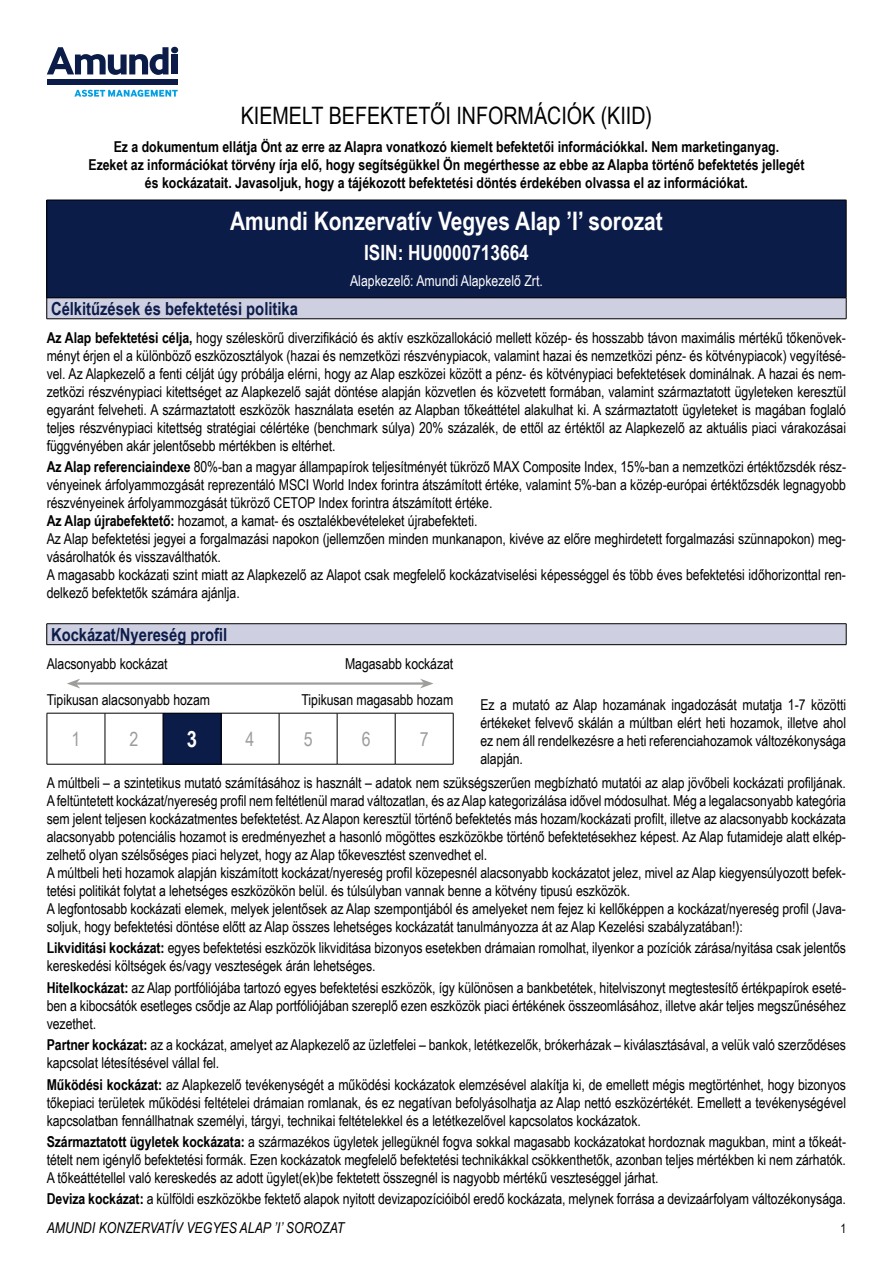
<style>
.page{position:relative;width:893px;height:1263px;background:#fff}
.page>*{position:absolute;margin:0;border:0;box-sizing:border-box;transform-origin:0 0}
.t1{font:700 25.5px "Arial Narrow";color:#fff}
.t2{font:24px "Arial Narrow";color:#000}
.t3{font:700 22.5px "Arial Narrow";color:#fff}
.t4{font:700 21px "Arial Narrow";color:#fff}
.t5{font:19.5px "Arial Narrow";color:#9d9d9c}
.t6{font:700 18px "Arial Narrow";color:#0c1c49}
.t7{font:15px/18px "Arial Narrow";letter-spacing:-.005em;color:#000;text-align:justify}
.t8{font:700 15px/18px "Arial Narrow";color:#000;text-align:center}
.t9{font:15px "Arial Narrow";color:#fff}
.t10{font:12.75px "Arial Narrow";color:#000}
.s1{font-weight:700}
.s2{font-style:italic}
</style>
<div class="page">
<svg style="left:47px;top:47px;width:121px;height:28px"></svg>
<div style="left:171px;top:47px;width:7px;height:6px;background:#0c1c49;border-radius:50%"></div>
<div style="left:172px;top:55px;width:6px;height:19px;background:#0c1c49"></div>
<div style="left:47px;top:80px;width:131px;height:5px;background:#0c1c49"></div>
<svg style="left:74px;top:90px;width:104px;height:7px"></svg>
<div style="left:47px;top:200px;width:799px;height:98px;background:#0c1c49"></div>
<div style="left:47px;top:298px;width:799px;height:21px;background:#cecfe0"></div>
<hr style="left:47px;top:200px;width:799px;height:1px;background:#000">
<hr style="left:47px;top:200px;width:1px;height:98px;background:#000">
<hr style="left:846px;top:200px;width:1px;height:98px;background:#000">
<hr style="left:47px;top:298px;width:799px;height:1px;background:#000">
<svg style="left:47px;top:298px;width:1px;height:20px"></svg>
<svg style="left:846px;top:298px;width:1px;height:21px"></svg>
<hr style="left:47px;top:318px;width:799px;height:1px;background:#000">
<div style="left:47px;top:624px;width:799px;height:21px;background:#cecfe0"></div>
<hr style="left:47px;top:623px;width:799px;height:1px;background:#000">
<svg style="left:47px;top:624px;width:1px;height:20px"></svg>
<svg style="left:846px;top:624px;width:1px;height:20px"></svg>
<hr style="left:47px;top:644px;width:799px;height:1px;background:#000">
<hr style="left:76px;top:682px;width:348px;height:3px;background:#9d9d9c">
<svg style="left:67px;top:679px;width:13px;height:9px"></svg>
<svg style="left:420px;top:679px;width:13px;height:9px"></svg>
<div style="left:163px;top:713px;width:58px;height:51px;background:#0c1c49"></div>
<hr style="left:47px;top:713px;width:58px;height:1px;background:#000">
<hr style="left:47px;top:713px;width:1px;height:51px;background:#000">
<hr style="left:105px;top:713px;width:58px;height:1px;background:#000">
<hr style="left:105px;top:713px;width:1px;height:51px;background:#000">
<hr style="left:163px;top:713px;width:58px;height:1px;background:#000">
<hr style="left:163px;top:713px;width:1px;height:51px;background:#000">
<hr style="left:221px;top:713px;width:58px;height:1px;background:#000">
<hr style="left:221px;top:713px;width:1px;height:51px;background:#000">
<hr style="left:279px;top:713px;width:58px;height:1px;background:#000">
<hr style="left:279px;top:713px;width:1px;height:51px;background:#000">
<hr style="left:337px;top:713px;width:58px;height:1px;background:#000">
<hr style="left:337px;top:713px;width:1px;height:51px;background:#000">
<hr style="left:395px;top:713px;width:58px;height:1px;background:#000">
<hr style="left:395px;top:713px;width:1px;height:51px;background:#000">
<hr style="left:453px;top:713px;width:1px;height:51px;background:#000">
<hr style="left:47px;top:764px;width:58px;height:1px;background:#000">
<hr style="left:105px;top:764px;width:58px;height:1px;background:#000">
<hr style="left:163px;top:764px;width:58px;height:1px;background:#000">
<hr style="left:221px;top:764px;width:58px;height:1px;background:#000">
<hr style="left:279px;top:764px;width:58px;height:1px;background:#000">
<hr style="left:337px;top:764px;width:58px;height:1px;background:#000">
<hr style="left:395px;top:764px;width:58px;height:1px;background:#000">
<h2 class="t2" style="left:241px;top:98px;width:413px">KIEMELT BEFEKTETŐI INFORMÁCIÓK (KIID)</h2>
<p class="t8" style="left:88px;top:137px;width:718px">Ez a dokumentum ellátja Önt az erre az Alapra vonatkozó kiemelt befektetői információkkal. Nem marketinganyag.<br>Ezeket az információkat törvény írja elő, hogy segítségükkel Ön megérthesse az ebbe az Alapba történő befektetés jellegét és kockázatait. Javasoljuk, hogy a tájékozott befektetési döntés érdekében olvassa el az információkat.</p>
<h1 class="t1" style="left:230px;top:202px;width:434px">Amundi Konzervatív Vegyes Alap ’I’ sorozat</h1>
<h3 class="t4" style="left:364px;top:236px;width:166px">ISIN: HU0000713664</h3>
<p class="t9" style="left:350px;top:270px;width:194px">Alapkezelő: Amundi Alapkezelő Zrt.</p>
<p class="t6" style="left:51px;top:295px;width:248px">Célkitűzések és befektetési politika</p>
<p class="t7" style="left:47px;top:328px;width:801px"><span class="s1">Az Alap befektetési célja,</span> hogy széleskörű diverzifikáció és aktív eszközallokáció mellett közép- és hosszabb távon maximális mértékű tőkenövek&shy;ményt érjen el a különböző eszközosztályok (hazai és nemzetközi részvénypiacok, valamint hazai és nemzetközi pénz- és kötvénypiacok) vegyítésé&shy;vel. Az Alapkezelő a fenti célját úgy próbálja elérni, hogy az Alap eszközei között a pénz- és kötvénypiaci befektetések dominálnak. A hazai és nem&shy;zetközi részvénypiaci kitettséget az Alapkezelő saját döntése alapján közvetlen és közvetett formában, valamint származtatott ügyleteken keresztül egyaránt felveheti. A származtatott eszközök használata esetén az Alapban tőkeáttétel alakulhat ki. A származtatott ügyleteket is magában foglaló teljes részvénypiaci kitettség stratégiai célértéke (benchmark súlya) 20% százalék, de ettől az értéktől az Alapkezelő az aktuális piaci várakozásai függvényében akár jelentősebb mértékben is eltérhet.</p>
<p class="t7" style="left:47px;top:457px;width:801px;text-align:left"><span class="s1">Az Alap referenciaindexe</span> 80%-ban a magyar állampapírok teljesítményét tükröző MAX Composite Index, 15%-ban a nemzetközi értéktőzsdék rész&shy;vényeinek árfolyammozgását reprezentáló MSCI World Index forintra átszámított értéke, valamint 5%-ban a közép-európai értéktőzsdék legnagyobb részvényeinek árfolyammozgását tükröző CETOP Index forintra átszámított értéke.<br><span class="s1">Az Alap újrabefektető:</span> hozamot, a kamat- és osztalékbevételeket újrabefekteti.<br>Az Alap befektetési jegyei a forgalmazási napokon (jellemzően minden munkanapon, kivéve az előre meghirdetett forgalmazási szünnapokon) meg&shy;vásárolhatók és visszaválthatók.<br>A magasabb kockázati szint miatt az Alapkezelő az Alapot csak megfelelő kockázatviselési képességgel és több éves befektetési időhorizonttal ren&shy;delkező befektetők számára ajánlja.</p>
<p class="t6" style="left:51px;top:621px;width:178px">Kockázat/Nyereség profil</p>
<p class="t7" style="left:47px;top:654px;width:122px">Alacsonyabb kockázat</p>
<p class="t7" style="left:345px;top:654px;width:110px">Magasabb kockázat</p>
<p class="t7" style="left:47px;top:690px;width:165px">Tipikusan alacsonyabb hozam</p>
<p class="t7" style="left:301px;top:690px;width:153px">Tipikusan magasabb hozam</p>
<h3 class="t5" style="left:71px;top:725px;width:10px">1</h3>
<h3 class="t5" style="left:130px;top:725px;width:10px">2</h3>
<h3 class="t3" style="left:187px;top:722px;width:12px">3</h3>
<h3 class="t5" style="left:246px;top:725px;width:10px">4</h3>
<h3 class="t5" style="left:304px;top:725px;width:10px">5</h3>
<h3 class="t5" style="left:362px;top:725px;width:10px">6</h3>
<h3 class="t5" style="left:420px;top:725px;width:10px">7</h3>
<p class="t7" style="left:480px;top:695px;width:367px">Ez a mutató az Alap hozamának ingadozását mutatja 1-7 közötti értékeket felvevő skálán a múltban elért heti hozamok, illetve ahol ez nem áll rendelkezésre a heti referenciahozamok változékonysága alapján.</p>
<p class="t7" style="left:47px;top:773px;width:801px;text-align:left">A múltbeli – a szintetikus mutató számításához is használt – adatok nem szükségszerűen megbízható mutatói az alap jövőbeli kockázati profiljának.<br>A feltüntetett kockázat/nyereség profil nem feltétlenül marad változatlan, és az Alap kategorizálása idővel módosulhat. Még a legalacsonyabb kategória sem jelent teljesen kockázatmentes befektetést. Az Alapon keresztül történő befektetés más hozam/kockázati profilt, illetve az alacsonyabb kockázata alacsonyabb potenciális hozamot is eredményezhet a hasonló mögöttes eszközökbe történő befektetésekhez képest. Az Alap futamideje alatt elkép&shy;zelhető olyan szélsőséges piaci helyzet, hogy az Alap tőkevesztést szenvedhet el.<br>A múltbeli heti hozamok alapján kiszámított kockázat/nyereség profil közepesnél alacsonyabb kockázatot jelez, mivel az Alap kiegyensúlyozott befek&shy;tetési politikát folytat a lehetséges eszközökön belül. és túlsúlyban vannak benne a kötvény tipusú eszközök.<br>A legfontosabb kockázati elemek, melyek jelentősek az Alap szempontjából és amelyeket nem fejez ki kellőképpen a kockázat/nyereség profil (Java&shy;soljuk, hogy befektetési döntése előtt az Alap összes lehetséges kockázatát tanulmányozza át az Alap Kezelési szabályzatában!):</p>
<p class="t7" style="left:47px;top:938px;width:801px"><span class="s1">Likviditási kockázat:</span> egyes befektetési eszközök likviditása bizonyos esetekben drámaian romolhat, ilyenkor a pozíciók zárása/nyitása csak jelentős kereskedési költségek és/vagy veszteségek árán lehetséges.</p>
<p class="t7" style="left:47px;top:978px;width:801px"><span class="s1">Hitelkockázat:</span> az Alap portfóliójába tartozó egyes befektetési eszközök, így különösen a bankbetétek, hitelviszonyt megtestesítő értékpapírok eseté&shy;ben a kibocsátók esetleges csődje az Alap portfóliójában szereplő ezen eszközök piaci értékének összeomlásához, illetve akár teljes megszűnéséhez vezethet.</p>
<p class="t7" style="left:47px;top:1035px;width:801px"><span class="s1">Partner kockázat:</span> az a kockázat, amelyet az Alapkezelő az üzletfelei – bankok, letétkezelők, brókerházak – kiválasztásával, a velük való szerződéses kapcsolat létesítésével vállal fel.</p>
<p class="t7" style="left:47px;top:1075px;width:801px"><span class="s1">Működési kockázat:</span> az Alapkezelő tevékenységét a működési kockázatok elemzésével alakítja ki, de emellett mégis megtörténhet, hogy bizonyos tőkepiaci területek működési feltételei drámaian romlanak, és ez negatívan befolyásolhatja az Alap nettó eszközértékét. Emellett a tevékenységével kapcsolatban fennállhatnak személyi, tárgyi, technikai feltételekkel és a letétkezelővel kapcsolatos kockázatok.</p>
<p class="t7" style="left:47px;top:1132px;width:801px"><span class="s1">Származtatott ügyletek kockázata:</span> a származékos ügyletek jellegüknél fogva sokkal magasabb kockázatokat hordoznak magukban, mint a tőkeát&shy;tételt nem igénylő befektetési formák. Ezen kockázatok megfelelő befektetési technikákkal csökkenthetők, azonban teljes mértékben ki nem zárhatók.<br>A tőkeáttétellel való kereskedés az adott ügylet(ek)be fektetett összegnél is nagyobb mértékű veszteséggel járhat.</p>
<p class="t7" style="left:47px;top:1184px;width:801px;line-height:28.8px"><span class="s1">Deviza kockázat:</span> a külföldi eszközökbe fektető alapok nyitott devizapozícióiból eredő kockázata, melynek forrása a devizaárfolyam változékonysága.<br><span class="s2">AMUNDI KONZERVATÍV VEGYES ALAP ’I’ SOROZAT</span></p>
<p class="t10" style="left:840px;top:1219px;width:7px">1</p>
</div>
